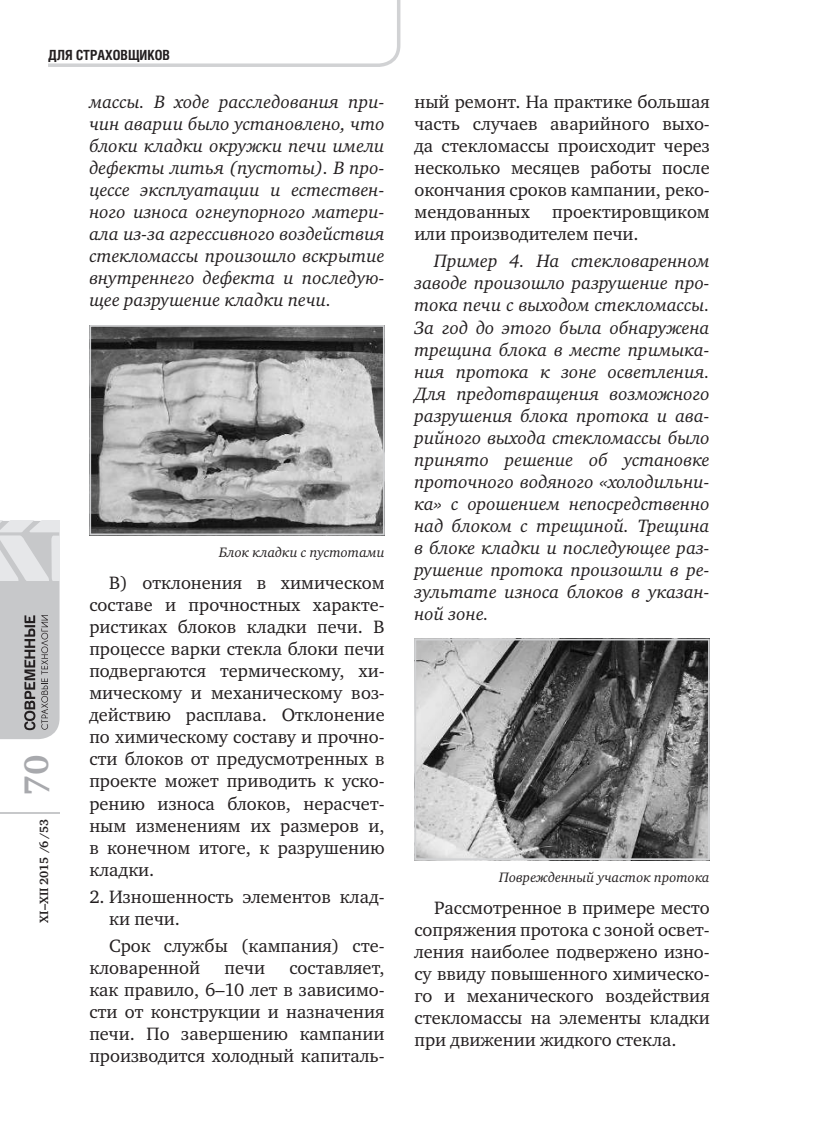
<style>
.page{position:relative;width:819px;height:1141px;background:#fff}
.page>*{position:absolute;margin:0;border:0;box-sizing:border-box;transform-origin:0 0}
.t1{font:700 35px "Charter ITC";color:#a8a9ad}
.t2{font:18.38px/22.1px "Charter ITC";color:#231f20;text-align:justify}
.t3{font:italic 18.38px/22.1px "Charter ITC";color:#231f20;text-align:justify}
.t4{font:italic 14px "Charter ITC";color:#231f20}
.t5{font:700 14px "Helios Cond";color:#231f20}
.t6{font:700 12.25px "Charter ITC";letter-spacing:-.005em;color:#231f20}
</style>
<div class="page">
<hr style="left:0;top:812px;width:60px;height:2px;background:#c7c8ca">
<svg style="left:0;top:521px;width:60px;height:218px;background:#c2c3c5"></svg>
<svg style="left:48px;top:0;width:353px;height:67px"></svg>
<img style="left:92px;top:328px;width:289px;height:204px">
<div style="left:89px;top:325px;width:295px;height:210px;border:2px solid #d1d2d4"></div>
<img style="left:417px;top:642px;width:289px;height:215px">
<div style="left:414px;top:639px;width:295px;height:221px;border:2px solid #d1d2d4"></div>
<p class="t5" style="left:48px;top:47px;width:123px">ДЛЯ СТРАХОВЩИКОВ</p>
<p class="t3" style="left:89px;top:91px;width:297px">массы. В ходе расследования при&shy;чин аварии было установлено, что блоки кладки окружки печи имели дефекты литья (пустоты). В про&shy;цессе эксплуатации и естествен&shy;ного износа огнеупорного матери&shy;ала из-за агрессивного воздействия стекломассы произошло вскрытие внутреннего дефекта и последую&shy;щее разрушение кладки печи.</p>
<h1 class="t1" style="left:15px;top:796px;width:42px;rotate:-90deg">70</h1>
<p class="t6" style="left:36px;top:923px;width:105px;rotate:-90deg">XI–XII 2015 /6/53</p>
<p class="t4" style="left:219px;top:544px;width:167px">Блок кладки с пустотами</p>
<p class="t2" style="left:89px;top:572px;width:297px;text-indent:20px">В) отклонения в химическом составе и прочностных характе&shy;ристиках блоков кладки печи. В процессе варки стекла блоки печи подвергаются термическому, хи&shy;мическому и механическому воз&shy;действию расплава. Отклонение по химическому составу и прочно&shy;сти блоков от предусмотренных в проекте может приводить к уско&shy;рению износа блоков, нерасчет&shy;ным изменениям их размеров и, в конечном итоге, к разрушению кладки.</p>
<p class="t2" style="left:109px;top:885px;width:277px;text-indent:-20px">2. Изношенность элементов клад&shy;ки печи.</p>
<p class="t2" style="left:89px;top:934px;width:297px;text-indent:20px">Срок службы (кампания) сте&shy;кловаренной</p>
<p class="t2" style="left:89px;top:956px;width:297px;text-indent:200px">составляет, как правило, 6–10 лет в зависимо&shy;сти от конструкции и назначения печи. По завершению кампании производится холодный капиталь-</p>
<p class="t2" style="left:224px;top:956px;width:42px">печи</p>
<p class="t2" style="left:414px;top:91px;width:297px">ный ремонт. На практике большая часть случаев аварийного выхо&shy;да стекломассы происходит через несколько месяцев работы после окончания сроков кампании, реко&shy;мендованных проектировщиком или производителем печи.</p>
<p class="t3" style="left:414px;top:250px;width:297px;text-indent:20px">Пример 4. На стекловаренном заводе произошло разрушение про&shy;тока печи с выходом стекломассы.<br>За год до этого была обнаружена трещина блока в месте примыка&shy;ния протока к зоне осветления.<br>Для предотвращения возможного разрушения блока протока и ава&shy;рийного выхода стекломассы было принято решение об установке проточного водяного «холодильни&shy;ка» с орошением непосредственно над блоком с трещиной. Трещина в блоке кладки и последующее раз&shy;рушение протока произошли в ре&shy;зультате износа блоков в указан&shy;ной зоне.</p>
<p class="t4" style="left:499px;top:868px;width:212px">Поврежденный участок протока</p>
<p class="t2" style="left:414px;top:896px;width:297px;text-indent:20px">Рассмотренное в примере место сопряжения протока с зоной освет&shy;ления наиболее подвержено изно&shy;су ввиду повышенного химическо&shy;го и механического воздействия стекломассы на элементы кладки при движении жидкого стекла.</p>
</div>
